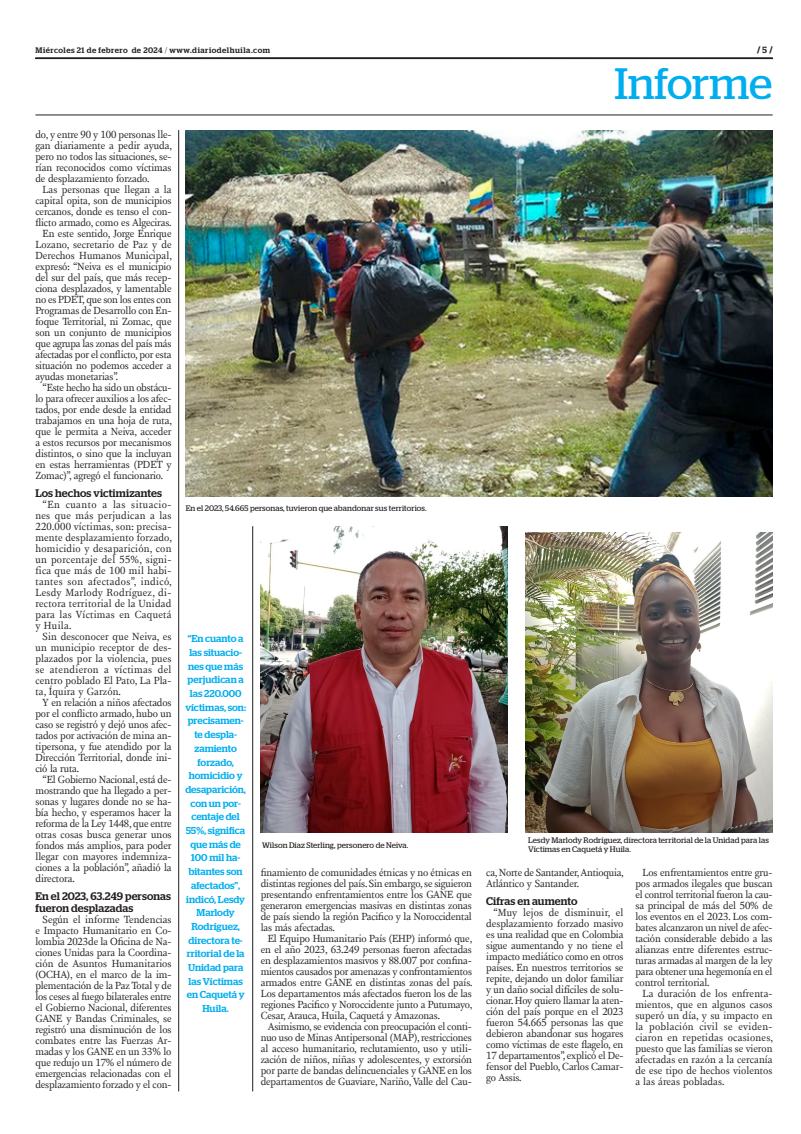
<style>
.page{position:relative;width:801px;height:1134px;background:#fff}
.page>*{position:absolute;margin:0;border:0;box-sizing:border-box;transform-origin:0 0}
.t1{font:43.9px "Stag";letter-spacing:-.005em;color:#00aeef}
.INTERTITULO{font:500 11px/12px "Stag";letter-spacing:.01em;color:#231f20}
.TEXTO{font:10.6px/11px "New Fournier BP";letter-spacing:-.01em;color:#231f20;text-align:justify}
.DESTACADO_AZUL{font:500 10px/13.7px "Stag";color:#00aeef;text-align:center}
.t2{font:700 9px "Stag";color:#231f20}
.PIE_DE_FOTO{font:8px/9px "Stag";letter-spacing:.01em;color:#231f20}
.t3{font:500 8px "Stag";letter-spacing:.06em;color:#231f20}
.s1{font-weight:300}
.s2{font-weight:500}
</style>
<div class="page">
<svg style="left:35px;top:58px;width:738px;height:1px"></svg>
<hr style="left:35px;top:115px;width:737px;height:1px;background:#231f20">
<img style="left:186px;top:130px;width:586px;height:367px">
<img style="left:261px;top:526px;width:247px;height:307px">
<img style="left:526px;top:533px;width:246px;height:300px">
<hr style="left:178px;top:130px;width:1px;height:961px;background:#231f20">
<hr style="left:252px;top:526px;width:1px;height:565px;background:#231f20">
<p class="t3" style="left:35px;top:45px;width:236px">Miércoles 21 de febrero de 2024 <span class="s1">/</span> www.diariodelhuila.com</p>
<p class="t2" style="left:757px;top:45px;width:17px">/ <span class="s2">5</span> /</p>
<p class="t1" style="left:614px;top:59px;width:159px">Informe</p>
<p class="TEXTO" style="left:35px;top:129px;width:138px">do, y entre 90 y 100 personas lle&shy;gan diariamente a pedir ayuda, pero no todos las situaciones, se&shy;rían reconocidos como víctimas de desplazamiento forzado.</p>
<p class="TEXTO" style="left:35px;top:184px;width:138px;text-indent:7px">Las personas que llegan a la capital opita, son de municipios cercanos, donde es tenso el con&shy;flicto armado, como es Algeciras.</p>
<p class="TEXTO" style="left:35px;top:228px;width:138px;text-indent:7px">En este sentido, Jorge Enrique Lozano, secretario de Paz y de Derechos Humanos Municipal, expresó: “Neiva es el municipio del sur del país, que más recep&shy;ciona desplazados, y lamentable no es PDET, que son los entes con Programas de Desarrollo con En&shy;foque Territorial, ni Zomac, que son un conjunto de municipios que agrupa las zonas del país más afectadas por el conflicto, por esta situación no podemos acceder a ayudas monetarias”.</p>
<p class="TEXTO" style="left:35px;top:382px;width:138px;text-indent:7px">“Este hecho ha sido un obstácu&shy;lo para ofrecer auxilios a los afec&shy;tados, por ende desde la entidad trabajamos en una hoja de ruta, que le permita a Neiva, acceder a estos recursos por mecanismos distintos, o sino que la incluyan en estas herramientas (PDET y Zomac)”, agregó el funcionario.</p>
<p class="INTERTITULO" style="left:35px;top:487px;width:128px">Los hechos victimizantes</p>
<p class="TEXTO" style="left:35px;top:499px;width:138px;text-indent:7px">“En cuanto a las situacio&shy;nes que más perjudican a las 220.000 víctimas, son: precisa&shy;mente desplazamiento forzado, homicidio y desaparición, con un porcentaje del 55%, signi&shy;fica que más de 100 mil habi&shy;tantes son afectados”, indicó, Lesdy Marlody Rodríguez, di&shy;rectora territorial de la Unidad para las Víctimas en Caquetá y Huila.</p>
<p class="TEXTO" style="left:35px;top:631px;width:138px;text-indent:7px">Sin desconocer que Neiva, es un municipio receptor de des&shy;plazados por la violencia, pues se atendieron a víctimas del centro poblado El Pato, La Pla&shy;ta, Íquira y Garzón.</p>
<p class="TEXTO" style="left:35px;top:697px;width:138px;text-indent:7px">Y en relación a niños afectados por el conflicto armado, hubo un caso se registró y dejó unos afec&shy;tados por activación de mina an&shy;tipersona, y fue atendido por la Dirección Territorial, donde ini&shy;ció la ruta.</p>
<p class="TEXTO" style="left:35px;top:774px;width:138px;text-indent:7px">“El Gobierno Nacional, está de&shy;mostrando que ha llegado a per&shy;sonas y lugares donde no se ha&shy;bía hecho, y esperamos hacer la reforma de la Ley 1448, que entre otras cosas busca generar unos fondos más amplios, para poder llegar con mayores indemniza&shy;ciones a la población”, añadió la directora.</p>
<p class="INTERTITULO" style="left:35px;top:889px;width:137px">En el 2023, 63.249 personas fueron desplazadas</p>
<p class="TEXTO" style="left:35px;top:913px;width:138px;text-indent:7px">Según el informe Tendencias e Impacto Humanitario en Co&shy;lombia 2023de la Oficina de Na&shy;ciones Unidas para la Coordina&shy;ción de Asuntos Humanitarios (OCHA), en el marco de la im&shy;plementación de la Paz Total y de los ceses al fuego bilaterales entre el Gobierno Nacional, diferentes GANE y Bandas Criminales, se registró una disminución de los combates entre las Fuerzas Ar&shy;madas y los GANE en un 33% lo que redujo un 17% el número de emergencias relacionadas con el desplazamiento forzado y el con-</p>
<p class="PIE_DE_FOTO" style="left:186px;top:504px;width:242px">En el 2023, 54.665 personas, tuvieron que abandonar sus territorios.</p>
<p class="DESTACADO_AZUL" style="left:185px;top:632px;width:62px">“En cuanto a las situacio&shy;nes que más perjudican a las 220.000 víctimas, son: precisamen&shy;te despla&shy;zamiento forzado, homicidio y desaparición, con un por&shy;centaje del<br>55%, significa que más de<br>100 mil ha&shy;bitantes son afectados”, indicó, Lesdy<br>Marlody<br>Rodríguez, directora te&shy;rritorial de la<br>Unidad para las Víctimas en Caquetá y<br>Huila.</p>
<p class="PIE_DE_FOTO" style="left:262px;top:840px;width:148px">Wilson Díaz Sterling, personero de Neiva.</p>
<p class="PIE_DE_FOTO" style="left:528px;top:836px;width:242px">Lesdy Marlody Rodríguez, directora territorial de la Unidad para las<br>Víctimas en Caquetá y Huila.</p>
<p class="TEXTO" style="left:261px;top:867px;width:213px">finamiento de comunidades étnicas y no étnicas en distintas regiones del país. Sin embargo, se siguieron presentando enfrentamientos entre los GANE que generaron emergencias masivas en distintas zonas de país siendo la región Pacifico y la Noroccidental las más afectadas.</p>
<p class="TEXTO" style="left:261px;top:933px;width:213px;text-indent:7px">El Equipo Humanitario País (EHP) informó que, en el año 2023, 63.249 personas fueron afectadas en desplazamientos masivos y 88.007 por confina&shy;mientos causados por amenazas y confrontamientos armados entre GANE en distintas zonas del país.<br>Los departamentos más afectados fueron los de las regiones Pacifico y Noroccidente junto a Putumayo, Cesar, Arauca, Huila, Caquetá y Amazonas.</p>
<p class="TEXTO" style="left:261px;top:1021px;width:213px;text-indent:7px">Asimismo, se evidencia con preocupación el conti&shy;nuo uso de Minas Antipersonal (MAP), restricciones al acceso humanitario, reclutamiento, uso y utili&shy;zación de niños, niñas y adolescentes, y extorsión por parte de bandas delincuenciales y GANE en los departamentos de Guaviare, Nariño, Valle del Cau-</p>
<p class="TEXTO" style="left:486px;top:867px;width:139px">ca, Norte de Santander, Antioquia,<br>Atlántico y Santander.</p>
<p class="INTERTITULO" style="left:486px;top:895px;width:93px">Cifras en aumento</p>
<p class="TEXTO" style="left:486px;top:907px;width:139px;text-indent:7px">“Muy lejos de disminuir, el desplazamiento forzado masivo es una realidad que en Colombia sigue aumentando y no tiene el impacto mediático como en otros países. En nuestros territorios se repite, dejando un dolor familiar y un daño social difíciles de solu&shy;cionar. Hoy quiero llamar la aten&shy;ción del país porque en el 2023 fueron 54.665 personas las que debieron abandonar sus hogares como víctimas de este flagelo, en 17 departamentos”, explicó el De&shy;fensor del Pueblo, Carlos Camar&shy;go Assis.</p>
<p class="TEXTO" style="left:635px;top:867px;width:139px;text-indent:7px">Los enfrentamientos entre gru&shy;pos armados ilegales que buscan el control territorial fueron la cau&shy;sa principal de más del 50% de los eventos en el 2023. Los com&shy;bates alcanzaron un nivel de afec&shy;tación considerable debido a las alianzas entre diferentes estruc&shy;turas armadas al margen de la ley para obtener una hegemonía en el control territorial.</p>
<p class="TEXTO" style="left:635px;top:988px;width:139px;text-indent:7px">La duración de los enfrenta&shy;mientos, que en algunos casos superó un día, y su impacto en la población civil se eviden&shy;ciaron en repetidas ocasiones, puesto que las familias se vieron afectadas en razón a la cercanía de ese tipo de hechos violentos a las áreas pobladas.</p>
</div>
